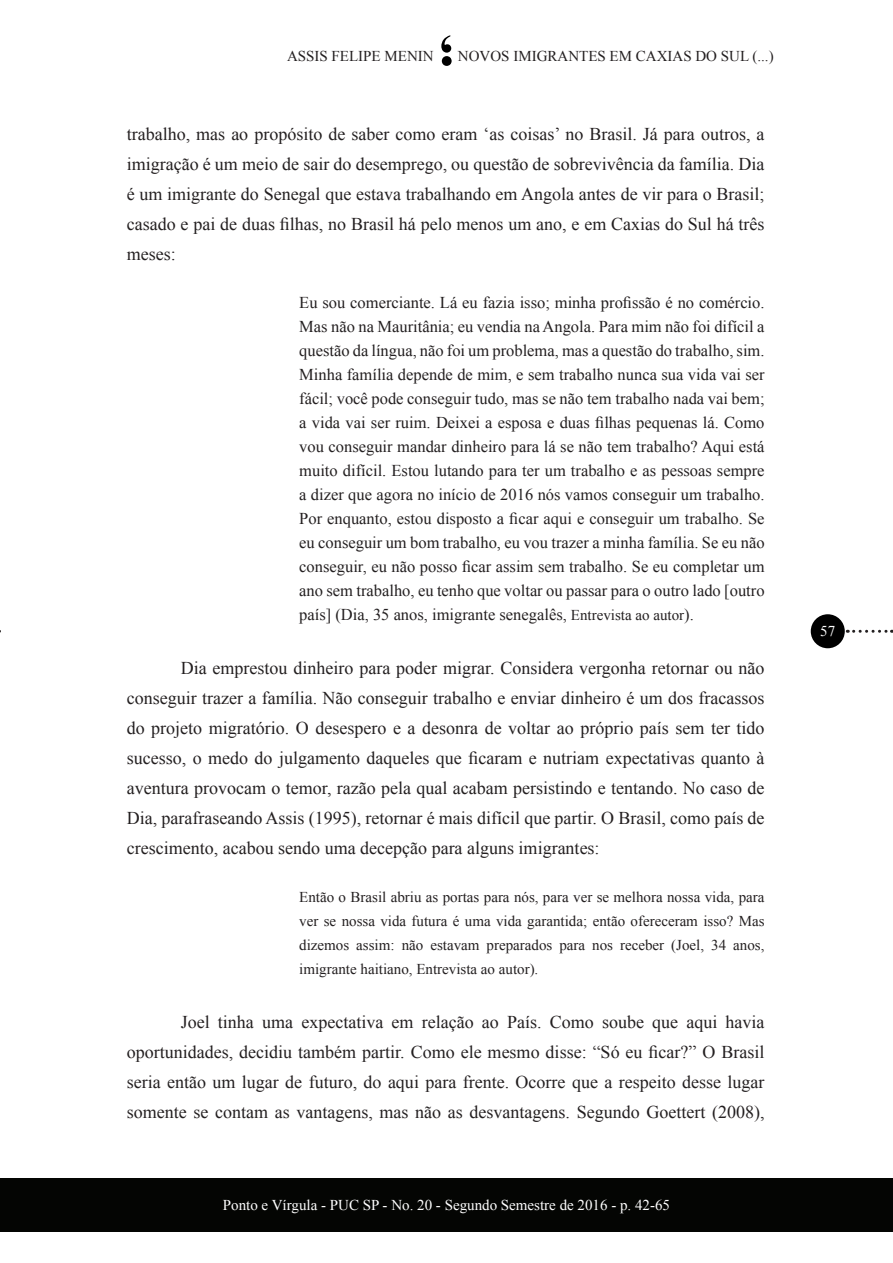
<style>
.page{position:relative;width:893px;height:1263px;background:#fff}
.page>*{position:absolute;margin:0;border:0;box-sizing:border-box;transform-origin:0 0}
.t1{font:18px/30px "Times New Roman";color:#231f20;text-align:justify}
.t2{font:16.5px/24px "Times New Roman";color:#231f20;text-align:justify}
.t3{font:15px/24px "Times New Roman";color:#231f20;text-align:justify}
.t4{font:15px "Times New Roman";color:#fff}
.s1{font-size:15px}
</style>
<div class="page">
<svg style="left:441px;top:35px;width:11px;height:31px"></svg>
<div style="left:0;top:1178px;width:893px;height:54px;background:#040503"></div>
<div style="left:811px;top:614px;width:34px;height:34px;background:#000;border-radius:50%"></div>
<svg style="left:854px;top:630px;width:38px;height:3px"></svg>
<p class="t3" style="left:287px;top:43px;width:148px">ASSIS FELIPE MENIN</p>
<p class="t3" style="left:458px;top:44px;width:317px">NOVOS IMIGRANTES EM CAXIAS DO SUL (...)</p>
<p class="t1" style="left:127px;top:119px;width:639px">trabalho, mas ao propósito de saber como eram ‘as coisas’ no Brasil. Já para outros, a imigração é um meio de sair do desemprego, ou questão de sobrevivência da família. Dia é um imigrante do Senegal que estava trabalhando em Angola antes de vir para o Brasil; casado e pai de duas filhas, no Brasil há pelo menos um ano, e em Caxias do Sul há três meses:</p>
<p class="t2" style="left:299px;top:290px;width:467px">Eu sou comerciante. Lá eu fazia isso; minha profissão é no comércio.<br>Mas não na Mauritânia; eu vendia na Angola. Para mim não foi difícil a questão da língua, não foi um problema, mas a questão do trabalho, sim.<br>Minha família depende de mim, e sem trabalho nunca sua vida vai ser fácil; você pode conseguir tudo, mas se não tem trabalho nada vai bem; a vida vai ser ruim. Deixei a esposa e duas filhas pequenas lá. Como vou conseguir mandar dinheiro para lá se não tem trabalho? Aqui está muito difícil. Estou lutando para ter um trabalho e as pessoas sempre a dizer que agora no início de 2016 nós vamos conseguir um trabalho.<br>Por enquanto, estou disposto a ficar aqui e conseguir um trabalho. Se eu conseguir um bom trabalho, eu vou trazer a minha família. Se eu não conseguir, eu não posso ficar assim sem trabalho. Se eu completar um ano sem trabalho, eu tenho que voltar ou passar para o outro lado [outro país] (Dia, 35 anos, imigrante senegalês, <span class="s1">Entrevista ao autor</span>).</p>
<p class="t1" style="left:127px;top:653px;width:639px;text-indent:54px">Dia emprestou dinheiro para poder migrar. Considera vergonha retornar ou não conseguir trazer a família. Não conseguir trabalho e enviar dinheiro é um dos fracassos do projeto migratório. O desespero e a desonra de voltar ao próprio país sem ter tido sucesso, o medo do julgamento daqueles que ficaram e nutriam expectativas quanto à aventura provocam o temor, razão pela qual acabam persistindo e tentando. No caso de Dia, parafraseando Assis (1995), retornar é mais difícil que partir. O Brasil, como país de crescimento, acabou sendo uma decepção para alguns imigrantes:</p>
<p class="t3" style="left:299px;top:885px;width:467px">Então o Brasil abriu as portas para nós, para ver se melhora nossa vida, para ver se nossa vida futura é uma vida garantida; então ofereceram isso? Mas dizemos assim: não estavam preparados para nos receber (Joel, 34 anos, imigrante haitiano, Entrevista ao autor).</p>
<p class="t1" style="left:127px;top:1007px;width:639px;text-indent:54px">Joel tinha uma expectativa em relação ao País. Como soube que aqui havia oportunidades, decidiu também partir. Como ele mesmo disse: “Só eu ficar?” O Brasil seria então um lugar de futuro, do aqui para frente. Ocorre que a respeito desse lugar somente se contam as vantagens, mas não as desvantagens. Segundo Goettert (2008),</p>
<p class="t4" style="left:223px;top:1195px;width:449px">Ponto e Vírgula - PUC SP - No. 20 - Segundo Semestre de 2016 - p. 42-65</p>
<p class="t4" style="left:820px;top:621px;width:16px">57</p>
</div>
